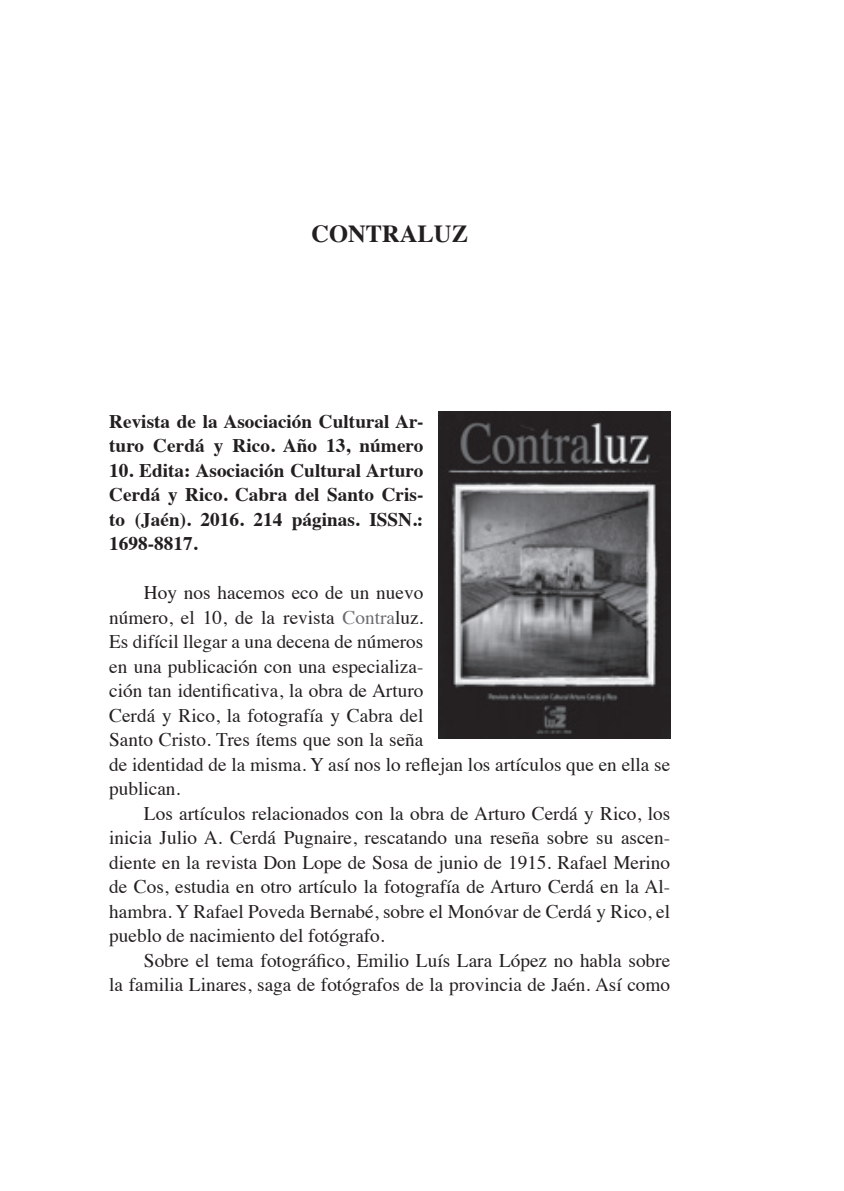
<style>
.page{position:relative;width:844px;height:1191px;background:#fff}
.page>*{position:absolute;margin:0;border:0;box-sizing:border-box;transform-origin:0 0}
.t1{font:700 24.5px "Times";color:#231f20}
.t2{font:19.25px/24.5px "Times";color:#231f20}
.t3{font:700 19.25px/24.5px "Times";color:#231f20}
.s1{color:#6c6d70}
</style>
<div class="page">
<img style="left:438px;top:412px;width:232px;height:327px">
<p class="t1" style="left:311px;top:210px;width:158px">c ontraluz</p>
<p class="t3" style="left:109px;top:407px;width:315px">Revista de la Asociación Cultural Ar&shy;turo Cerdá y Rico. Año 13, número</p>
<p class="t3" style="left:109px;top:456px;width:315px;text-align:justify">10. Edita: Asociación Cultural Arturo Cerdá y Rico. Cabra del Santo Cris&shy;to (Jaén). 2016. 214 páginas. ISSN.:<br>1698-8817.</p>
<p class="t2" style="left:109px;top:579px;width:562px;text-indent:35px">Hoy nos hacemos eco de un nuevo<br>número, el 10, de la revista <span class="s1">Contra</span>luz.<br>Es difícil llegar a una decena de números<br>en una publicación con una especializa-<br>ción tan identificativa, la obra de Arturo<br>Cerdá y Rico, la fotografía y Cabra del<br>Santo Cristo. Tres ítems que son la seña<br>de identidad de la misma. Y así nos lo reflejan los artículos que en ella se publican.</p>
<p class="t2" style="left:109px;top:799px;width:562px;text-align:justify;text-indent:35px">Los artículos relacionados con la obra de Arturo Cerdá y Rico, los inicia Julio A. Cerdá Pugnaire, rescatando una reseña sobre su ascen&shy;diente en la revista Don Lope de Sosa de junio de 1915. Rafael Merino de Cos, estudia en otro artículo la fotografía de Arturo Cerdá en la Al&shy;hambra. Y Rafael Poveda Bernabé, sobre el Monóvar de Cerdá y Rico, el pueblo de nacimiento del fotógrafo.</p>
<p class="t2" style="left:109px;top:946px;width:562px;text-align:right">Sobre el tema fotográfico, Emilio Luís Lara López no habla sobre<br>la familia Linares, saga de fotógrafos de la provincia de Jaén. Así como</p>
</div>
